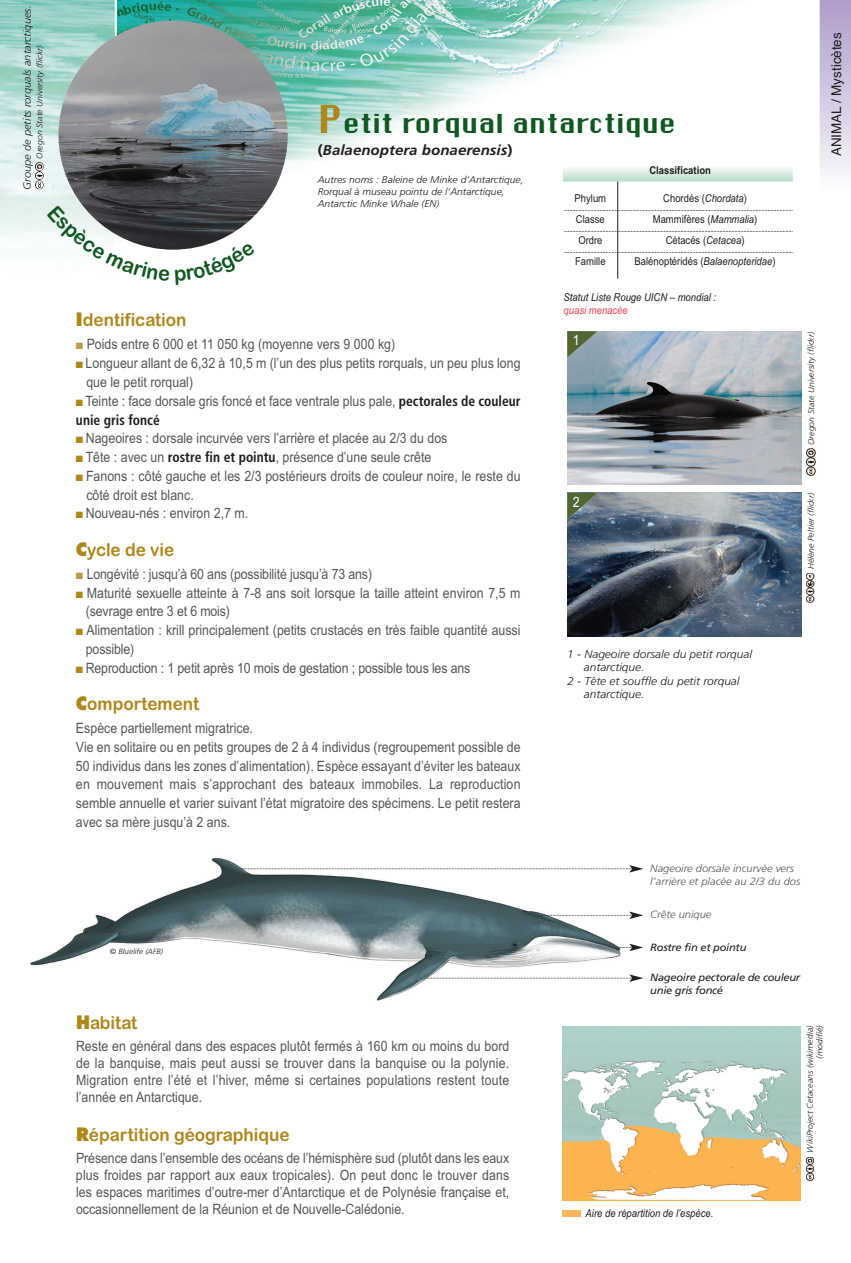
<style>
.page{position:relative;width:851px;height:1263px;background:#fff}
.page>*{position:absolute;margin:0;border:0;box-sizing:border-box;transform-origin:0 0}
.t1{font:25.5px "Chicago FLF";color:#105822}
.t2{font:18px "Arial Rounded MT Bold";color:#ae861a;scale:.95 1}
.t3{font:14.25px/18.8px "Arial Narrow";color:#545757;scale:1.06 1}
.t4{font:italic 700 14.25px "Frutiger";color:#231f20;scale:1.06 1}
.t5{font:700 condensed 14.25px "Frutiger";color:#1f1e1e;scale:.95 1}
.t6{font:14.25px "Arial Narrow";color:#fff;scale:1.06 1}
.t7{font:13.35px "Helvetica";color:#1f1e1e}
.t8{font:italic 300 11.25px "Frutiger";color:#231f20;scale:1.06 1}
.t9{font:10.8px/21px "Arial Narrow";color:#1f1e1e;scale:1.06 1}
.t10{font:italic 10.8px "Arial Narrow";color:#1f1e1e;scale:1.06 1}
.t11{font:700 10.8px "Arial Narrow";color:#1f1e1e;scale:1.06 1}
.t12{font:italic 10.8px "Arial Narrow";color:#ee3d56;scale:1.06 1}
.t13{font:italic 300 10.5px/12.6px "Frutiger";color:#57585a;scale:1.06 1}
.t14{font:italic 10.5px/12.6px "Frutiger";letter-spacing:-.025em;color:#231f20;scale:1.06 1}
.t15{font:italic 300 10.5px "Frutiger";color:#231f20;scale:1.06 1}
.t16{font:italic 300 9.75px/11.7px "Frutiger";color:#231f20;scale:1.06 1}
.t17{font:italic 300 8.25px/9.9px "Frutiger";color:#1f1e1e;text-align:right;scale:1.06 1}
.t18{font:italic 300 7.5px "Frutiger";color:#1f1e1e;scale:1.06 1}
.s1{font-size:37.5px;color:#ae861a}
.s2{font-style:normal}
.s3{font-style:italic}
.s4{font-family:"Futura";font-weight:800}
.s5{color:#bd9a47}
.s6{color:#ae861a}
.s7{font-family:"Frutiger";font-weight:700;font-stretch:condensed;color:#1f1e1e}
</style>
<div class="page">
<img style="left:0;top:0;width:802px;height:333px">
<img style="left:30px;top:856px;width:600px;height:145px">
<img style="left:562px;top:1026px;width:238px;height:174px">
<img style="left:58px;top:21px;width:230px;height:229px;border-radius:50%">
<img style="left:563px;top:167px;width:229px;height:15px">
<hr style="left:617px;top:182px;width:1px;height:96px;background:#1f1e1e">
<svg style="left:563px;top:210px;width:229px;height:1px"></svg>
<svg style="left:563px;top:231px;width:229px;height:1px"></svg>
<svg style="left:563px;top:252px;width:229px;height:1px"></svg>
<img style="left:567px;top:493px;width:234px;height:143px">
<img style="left:567px;top:493px;width:30px;height:26px">
<img style="left:567px;top:331px;width:234px;height:153px">
<img style="left:567px;top:331px;width:30px;height:27px">
<img style="left:806px;top:573px;width:8px;height:29px">
<img style="left:805px;top:448px;width:11px;height:28px">
<img style="left:805px;top:1157px;width:9px;height:25px">
<div style="left:562px;top:1210px;width:19px;height:6px;background:#fbb457"></div>
<svg style="left:539px;top:911px;width:104px;height:8px"></svg>
<svg style="left:425px;top:974px;width:218px;height:8px"></svg>
<svg style="left:615px;top:944px;width:28px;height:7px"></svg>
<svg style="left:239px;top:865px;width:404px;height:7px"></svg>
<div style="left:819px;top:0;width:31px;height:191px;background:linear-gradient(to bottom,#ae9ac9,#fbfbfd)"></div>
<svg style="left:35px;top:162px;width:9px;height:27px"></svg>
<svg style="left:47px;top:205px;width:122px;height:76px"></svg>
<svg style="left:175px;top:243px;width:80px;height:42px"></svg>
<p class="t15" style="left:23px;top:190px;width:176px;rotate:-90deg">Groupe de petits rorquals antarctiques.</p>
<p class="t17" style="left:35px;top:159px;width:108px;rotate:-90deg">Oregon State University (flickr)</p>
<h1 class="t1" style="left:318px;top:107px;width:359px"><span class="s1">P</span>etit rorqual antarctique</h1>
<p class="t4" style="left:318px;top:144px;width:185px"><span class="s2">(</span>Balaenoptera bonaerensis<span class="s2">)</span></p>
<p class="t16" style="left:318px;top:175px;width:196px">Autres noms : Baleine de Minke d’Antarctique,<br>Rorqual à museau pointu de l’Antarctique,<br>Antarctic Minke Whale (EN)</p>
<p class="t11" style="left:649px;top:164px;width:59px">Classification</p>
<p class="t9" style="left:634px;top:188px;width:134px;text-align:center">Chordés (<span class="s3">Chordata</span>)<br>Mammifères (<span class="s3">Mammalia</span>)<br>Cétacés (<span class="s3">Cetacea</span>)<br>Balénoptéridés (<span class="s3">Balaenopteridae</span>)</p>
<p class="t10" style="left:563px;top:291px;width:145px">Statut Liste Rouge UICN – mondial :</p>
<p class="t12" style="left:563px;top:304px;width:62px">quasi menacée</p>
<p class="t9" style="left:574px;top:188px;width:31px">Phylum<br>Classe<br>Ordre<br>Famille</p>
<p class="t2" style="left:76px;top:310px;width:118px"><span class="s4">I</span>dentification</p>
<p class="t3" style="left:76px;top:335px;width:302px"><span class="s5">■</span> Poids entre 6 000 et 11 050 kg (moyenne vers 9 000 kg)</p>
<p class="t3" style="left:86px;top:354px;width:411px;text-indent:-10px"><span class="s6">■</span> Longueur allant de 6,32 à 10,5 m (l’un des plus petits rorquals, un peu plus long que le petit rorqual)</p>
<p class="t3" style="left:76px;top:391px;width:421px"><span class="s6">■</span> Teinte : face dorsale gris foncé et face ventrale plus pale, <span class="s7">pectorales de couleur</span></p>
<p class="t5" style="left:76px;top:414px;width:90px">unie gris foncé</p>
<p class="t3" style="left:76px;top:429px;width:352px"><span class="s6">■</span> Nageoires : dorsale incurvée vers l’arrière et placée au 2/3 du dos</p>
<p class="t3" style="left:76px;top:448px;width:337px"><span class="s6">■</span> Tête : avec un <span class="s7">rostre fin et pointu</span>, présence d’une seule crête</p>
<p class="t3" style="left:86px;top:466px;width:411px;text-indent:-10px"><span class="s6">■</span> Fanons : côté gauche et les 2/3 postérieurs droits de couleur noire, le reste du côté droit est blanc.</p>
<p class="t3" style="left:76px;top:504px;width:164px"><span class="s6">■</span> Nouveau-nés : environ 2,7 m.</p>
<p class="t2" style="left:76px;top:539px;width:105px"><span class="s4">C</span>ycle de vie</p>
<p class="t3" style="left:76px;top:564px;width:281px"><span class="s5">■</span> Longévité : jusqu’à 60 ans (possibilité jusqu’à 73 ans)</p>
<p class="t3" style="left:86px;top:583px;width:411px;text-indent:-10px"><span class="s6">■</span> Maturité sexuelle atteinte à 7-8 ans soit lorsque la taille atteint environ 7,5 m (sevrage entre 3 et 6 mois)</p>
<p class="t3" style="left:86px;top:621px;width:411px;text-indent:-10px"><span class="s6">■</span> Alimentation : krill principalement (petits crustacés en très faible quantité aussi possible)</p>
<p class="t3" style="left:76px;top:658px;width:373px"><span class="s6">■</span> Reproduction : 1 petit après 10 mois de gestation ; possible tous les ans</p>
<p class="t2" style="left:76px;top:693px;width:131px"><span class="s4">C</span>omportement</p>
<p class="t3" style="left:76px;top:719px;width:421px">Espèce partiellement migratrice.<br>Vie en solitaire ou en petits groupes de 2 à 4 individus (regroupement possible de 50 individus dans les zones d’alimentation). Espèce essayant d’éviter les bateaux en mouvement mais s’approchant des bateaux immobiles. La reproduction semble annuelle et varier suivant l’état migratoire des spécimens. Le petit restera avec sa mère jusqu’à 2 ans.</p>
<p class="t6" style="left:572px;top:332px;width:8px">1</p>
<p class="t17" style="left:806px;top:445px;width:108px;rotate:-90deg">Oregon State University (flickr)</p>
<p class="t6" style="left:572px;top:493px;width:8px">2</p>
<p class="t17" style="left:806px;top:569px;width:73px;rotate:-90deg">Hélène Peltier (flickr)</p>
<p class="t8" style="left:567px;top:649px;width:176px">1 - Nageoire dorsale du petit rorqual</p>
<p class="t8" style="left:583px;top:663px;width:59px">antarctique.</p>
<p class="t8" style="left:567px;top:676px;width:164px">2 - Tête et souffle du petit rorqual</p>
<p class="t8" style="left:583px;top:690px;width:59px">antarctique.</p>
<p class="t13" style="left:650px;top:863px;width:143px">Nageoire dorsale incurvée vers l’arrière et placée au 2/3 du dos</p>
<p class="t18" style="left:110px;top:948px;width:52px">© Bluelife (AFB)</p>
<p class="t13" style="left:650px;top:909px;width:59px">Crête unique</p>
<p class="t14" style="left:650px;top:942px;width:92px">Rostre fin et pointu</p>
<p class="t14" style="left:650px;top:972px;width:143px">Nageoire pectorale de couleur unie gris foncé</p>
<p class="t7" style="left:828px;top:156px;width:125px;rotate:-90deg">ANIMAL / Mysticètes</p>
<p class="t2" style="left:76px;top:1012px;width:66px"><span class="s4">H</span>abitat</p>
<p class="t3" style="left:76px;top:1037px;width:410px;line-height:17.1px;text-align:justify">Reste en général dans des espaces plutôt fermés à 160 km ou moins du bord de la banquise, mais peut aussi se trouver dans la banquise ou la polynie.<br>Migration entre l’été et l’hiver, même si certaines populations restent toute l’année en Antarctique.</p>
<p class="t2" style="left:76px;top:1124px;width:226px"><span class="s4">R</span>épartition géographique</p>
<p class="t3" style="left:76px;top:1149px;width:410px;line-height:17.1px;text-align:justify">Présence dans l’ensemble des océans de l’hémisphère sud (plutôt dans les eaux plus froides par rapport aux eaux tropicales). On peut donc le trouver dans les espaces maritimes d’outre-mer d’Antarctique et de Polynésie française et, occasionnellement de la Réunion et de Nouvelle-Calédonie.</p>
<p class="t10" style="left:585px;top:1207px;width:122px">Aire de répartition de l’espèce.</p>
<p class="t17" style="left:805px;top:1153px;width:122px;rotate:-90deg">WikiProject Cetaceans (wikimedia) (modifié)</p>
</div>
